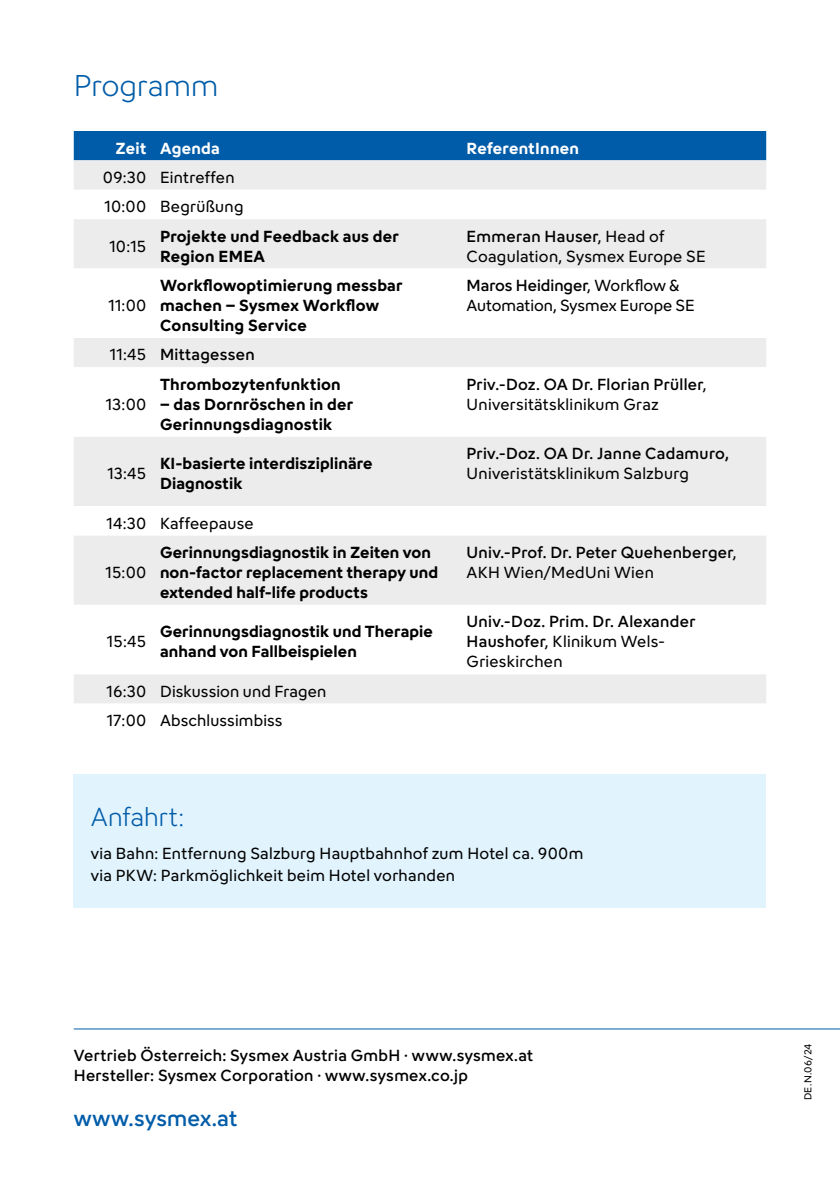
<style>
.page{position:relative;width:840px;height:1191px;background:#fff}
.page>*{position:absolute;margin:0;border:0;box-sizing:border-box;transform-origin:0 0}
.t1{font:300 30px "Sysmex";color:#005ca9}
.t2{font:300 26px "Sysmex";letter-spacing:.005em;color:#005ca9}
.t3{font:500 22px "Sysmex";letter-spacing:.005em;color:#005ca9}
.t4{font:700 16px/20px "Sysmex";letter-spacing:.01em;color:#000}
.t5{font:500 16px/20px "Sysmex";letter-spacing:.02em;color:#000}
.t6{font:16px/29.4px "Sysmex";letter-spacing:.015em;color:#000}
.t7{font:16px/20px "Sysmex";letter-spacing:-.005em;color:#000}
.t8{font:700 16px "Sysmex";letter-spacing:.015em;color:#fff}
.t9{font:10px "Sysmex";color:#000}
.s1{font-weight:500}
.s2{font-weight:400}
</style>
<div class="page">
<hr style="left:74px;top:1028px;width:765px;height:1px;background:#005daa">
<div style="left:74px;top:131px;width:691px;height:29px;background:#005ca9"></div>
<div style="left:74px;top:160px;width:691px;height:30px;background:#ececed"></div>
<svg style="left:74px;top:219px;width:691px;height:484px;fill:#eeeeef"></svg>
<div style="left:74px;top:774px;width:691px;height:133px;background:#e1f3fd"></div>
<h1 class="t1" style="left:74px;top:66px;width:146px">Programm</h1>
<p class="t8" style="left:115px;top:138px;width:106px">Zeit Agenda</p>
<p class="t8" style="left:466px;top:138px;width:114px">ReferentInnen</p>
<p class="t6" style="left:103px;top:162px;width:142px">09:30 Eintreffen<br>10:00 Begrüßung</p>
<p class="t6" style="left:109px;top:231px;width:39px">10:15</p>
<p class="t4" style="left:160px;top:225px;width:240px">Projekte und Feedback aus der<br>Region EMEA</p>
<p class="t6" style="left:466px;top:225px;width:241px;line-height:20px"><span class="s1">Emmeran Hauser</span>, Head of<br>Coagulation, Sysmex Europe SE</p>
<p class="t6" style="left:108px;top:290px;width:40px">11:00</p>
<p class="t4" style="left:160px;top:275px;width:244px">Workflowoptimierung messbar machen – Sysmex Workflow<br>Consulting Service</p>
<p class="t7" style="left:466px;top:275px;width:230px"><span class="s1">Maros Heidinger</span>, Workflow &amp;<br>Automation, Sysmex Europe SE</p>
<p class="t5" style="left:109px;top:344px;width:147px"><span class="s2">11:45</span> Mittagessen</p>
<p class="t6" style="left:105px;top:389px;width:42px">13:00</p>
<p class="t4" style="left:160px;top:374px;width:182px">Thrombozytenfunktion</p>
<p class="t4" style="left:160px;top:394px;width:195px">– das Dornröschen in der<br>Gerinnungsdiagnostik</p>
<p class="t5" style="left:466px;top:374px;width:241px">Priv.-Doz. OA Dr. Florian Prüller<span class="s2">,<br>Universitätsklinikum Graz</span></p>
<p class="t6" style="left:107px;top:458px;width:41px">13:45</p>
<p class="t4" style="left:160px;top:453px;width:214px">KI-basierte interdisziplinäre<br>Diagnostik</p>
<p class="t5" style="left:466px;top:443px;width:264px">Priv.-Doz. OA Dr. Janne Cadamuro,</p>
<p class="t6" style="left:466px;top:458px;width:224px">Univeristätsklinikum Salzburg</p>
<p class="t6" style="left:106px;top:508px;width:149px">14:30 Kaffeepause</p>
<p class="t6" style="left:105px;top:557px;width:43px">15:00</p>
<p class="t4" style="left:160px;top:542px;width:279px">Gerinnungsdiagnostik in Zeiten von non-factor replacement therapy und extended half-life products</p>
<p class="t5" style="left:466px;top:542px;width:271px">Univ.-Prof. Dr. Peter Quehenberger<span class="s2">,<br>AKH Wien/MedUni Wien</span></p>
<p class="t6" style="left:106px;top:626px;width:41px">15:45</p>
<p class="t4" style="left:160px;top:621px;width:274px">Gerinnungsdiagnostik und Therapie anhand von Fallbeispielen</p>
<p class="t5" style="left:466px;top:611px;width:230px">Univ.-Doz. Prim. Dr. Alexander<br>Haushofer<span class="s2">, Klinikum Wels-<br>Grieskirchen</span></p>
<p class="t6" style="left:106px;top:676px;width:221px">16:30 Diskussion und Fragen<br>17:00 Abschlussimbiss</p>
<h2 class="t2" style="left:91px;top:800px;width:95px">Anfahrt:</h2>
<p class="t6" style="left:91px;top:842px;width:494px;line-height:22px">via Bahn: Entfernung Salzburg Hauptbahnhof zum Hotel ca. 900m via PKW: Parkmöglichkeit beim Hotel vorhanden</p>
<p class="t5" style="left:74px;top:1044px;width:461px">Vertrieb Österreich: Sysmex Austria GmbH · www.sysmex.at<br>Hersteller: Sysmex Corporation · www.sysmex.co.jp</p>
<h3 class="t3" style="left:74px;top:1104px;width:165px">www.sysmex.at</h3>
<p class="t9" style="left:801px;top:1100px;width:58px;rotate:-90deg">DE.N.06/24</p>
</div>
